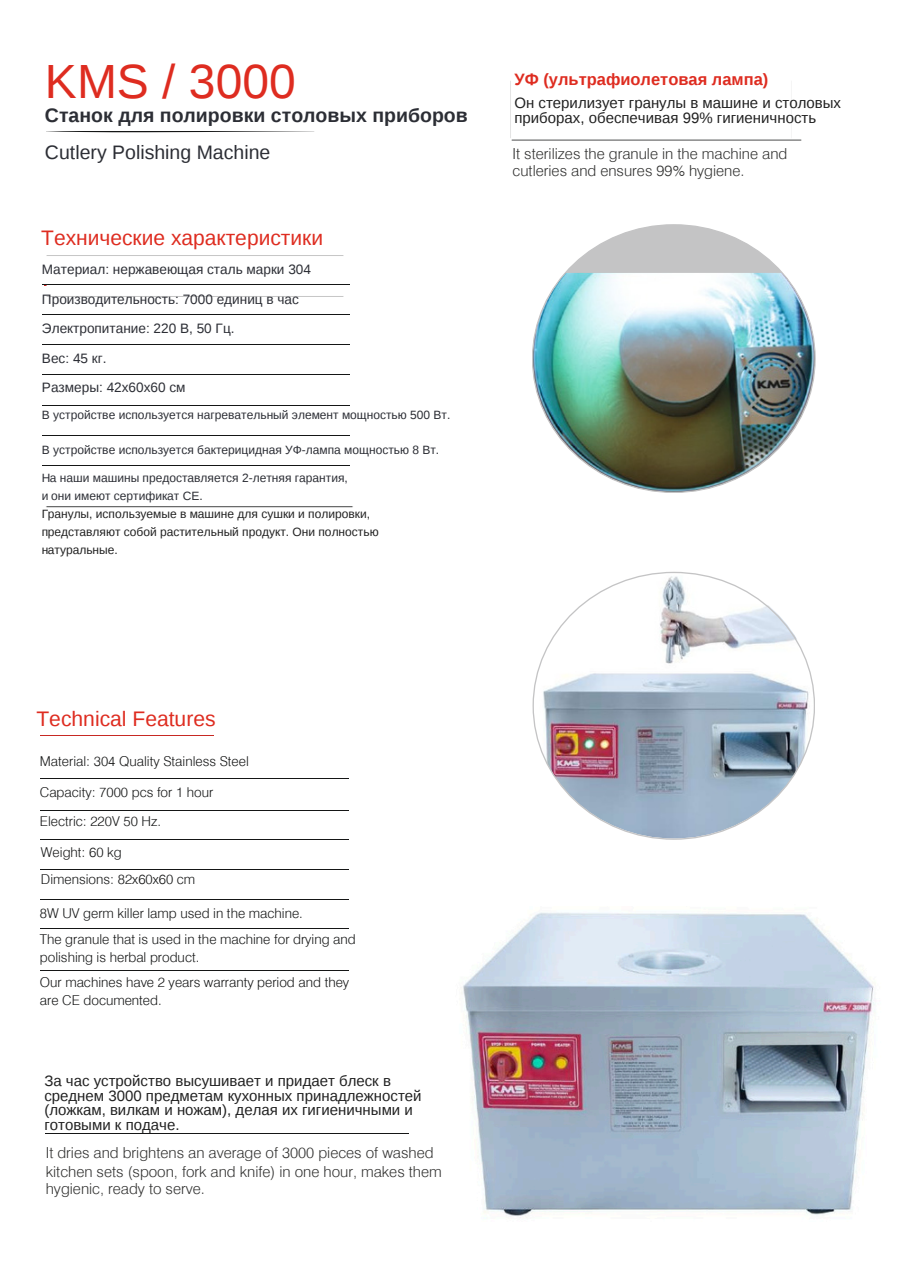
<style>
.page{position:relative;width:906px;height:1275px;background:#fff}
.page>*{position:absolute;margin:0;border:0;box-sizing:border-box;transform-origin:0 0}
.t1{font:48px "Liberation Sans";color:#de2c20}
.t2{font:21px "Liberation Sans";color:#de2c20}
.t3{font:700 19.5px "Liberation Sans";color:#2c2e35}
.t4{font:19.5px "Liberation Sans";color:#2c2e35}
.t5{font:700 16.5px "Liberation Sans";color:#de2c20}
.t6{font:300 15.15px/18.1px "Swiss 721 Devanagari";color:#323231}
.t7{font:15px/14.5px "Liberation Sans";color:#212121}
.t8{font:300 13.65px/27.3px "Swiss 721 Devanagari";color:#151616}
.t9{font:13.65px/29.2px "Liberation Sans";color:#2c2e35}
.t10{font:12px/18px "Liberation Sans";color:#2c2e35}
.t11{font:12px/18px "Liberation Sans";color:#212121}
</style>
<div class="page">
<img style="left:461px;top:912px;width:414px;height:306px">
<hr style="left:46px;top:131px;width:268px;height:1px;background:#151616">
<hr style="left:46px;top:1133px;width:363px;height:1px;background:#151616">
<img style="left:532px;top:224px;width:283px;height:269px">
<img style="left:44px;top:255px;width:300px;height:42px">
<img style="left:532px;top:572px;width:283px;height:268px">
<hr style="left:42px;top:284px;width:308px;height:1px;background:#151616">
<hr style="left:42px;top:314px;width:308px;height:1px;background:#151616">
<hr style="left:42px;top:344px;width:308px;height:1px;background:#151616">
<hr style="left:42px;top:374px;width:308px;height:1px;background:#151616">
<hr style="left:42px;top:405px;width:308px;height:1px;background:#151616">
<hr style="left:42px;top:435px;width:308px;height:1px;background:#151616">
<hr style="left:42px;top:465px;width:308px;height:1px;background:#151616">
<img style="left:46px;top:506px;width:307px;height:2px">
<hr style="left:40px;top:778px;width:308px;height:1px;background:#151616">
<hr style="left:40px;top:810px;width:308px;height:1px;background:#151616">
<hr style="left:40px;top:839px;width:308px;height:1px;background:#151616">
<hr style="left:40px;top:869px;width:308px;height:1px;background:#151616">
<hr style="left:40px;top:898px;width:308px;height:1px;background:#151616">
<hr style="left:40px;top:928px;width:308px;height:1px;background:#151616">
<hr style="left:40px;top:970px;width:308px;height:1px;background:#151616">
<hr style="left:40px;top:735px;width:173px;height:1px;background:#c72923">
<h1 class="t1" style="left:45px;top:55px;width:252px">KMS / 3000</h1>
<h3 class="t3" style="left:45px;top:104px;width:424px">Станок для полировки столовых приборов</h3>
<h3 class="t4" style="left:45px;top:141px;width:227px">Cutlery Polishing Machine</h3>
<h2 class="t2" style="left:41px;top:226px;width:283px">Технические характеристики</h2>
<p class="t9" style="left:42px;top:255px;width:270px">Материал: нержавеющая сталь марки 304<br>Производительность: 7000 единиц в час<br>Электропитание: 220 В, 50 Гц.</p>
<p class="t9" style="left:42px;top:344px;width:145px">Вес: 45 кг.<br>Размеры: 42х60х60 см</p>
<p class="t10" style="left:42px;top:406px;width:410px">В устройстве используется нагревательный элемент мощностью 500 Вт.</p>
<p class="t10" style="left:42px;top:440px;width:399px">В устройстве используется бактерицидная УФ-лампа мощностью 8 Вт.</p>
<p class="t10" style="left:41px;top:469px;width:308px">На наши машины предоставляется 2-летняя гарантия, и они имеют сертификат CE.</p>
<p class="t11" style="left:41px;top:505px;width:339px">Гранулы, используемые в машине для сушки и полировки, представляют собой растительный продукт. Они полностью натуральные.</p>
<p class="t5" style="left:514px;top:70px;width:255px">УФ (ультрафиолетовая лампа)</p>
<p class="t7" style="left:514px;top:96px;width:328px">Он стерилизует гранулы в машине и столовых приборах, обеспечивая 99% гигиеничность</p>
<p class="t6" style="left:512px;top:145px;width:276px;line-height:16.8px">It sterilizes the granule in the machine and cutleries and ensures 99% hygiene.</p>
<h2 class="t2" style="left:36px;top:706px;width:181px">Technical Features</h2>
<p class="t8" style="left:40px;top:747px;width:210px">Material: 304 Quality Stainless Steel</p>
<p class="t8" style="left:40px;top:778px;width:175px">Capacity: 7000 pcs for 1 hour</p>
<p class="t8" style="left:40px;top:808px;width:123px">Electric: 220V 50 Hz.</p>
<p class="t8" style="left:41px;top:838px;width:156px">Weight: 60 kg<br>Dimensions: 82x60x60 cm</p>
<p class="t8" style="left:40px;top:900px;width:317px;line-height:26.1px">8W UV germ killer lamp used in the machine.<br>The granule that is used in the machine for drying and</p>
<p class="t8" style="left:40px;top:945px;width:311px;line-height:24.8px">polishing is herbal product.<br>Our machines have 2 years warranty period and they</p>
<p class="t8" style="left:40px;top:987px;width:123px">are CE documented.</p>
<p class="t7" style="left:44px;top:1073px;width:379px">За час устройство высушивает и придает блеск в среднем 3000 предметам кухонных принадлежностей (ложкам, вилкам и ножам), делая их гигиеничными и готовыми к подаче.</p>
<p class="t6" style="left:46px;top:1144px;width:398px">It dries and brightens an average of 3000 pieces of washed kitchen sets (spoon, fork and knife) in one hour, makes them hygienic, ready to serve.</p>
</div>
